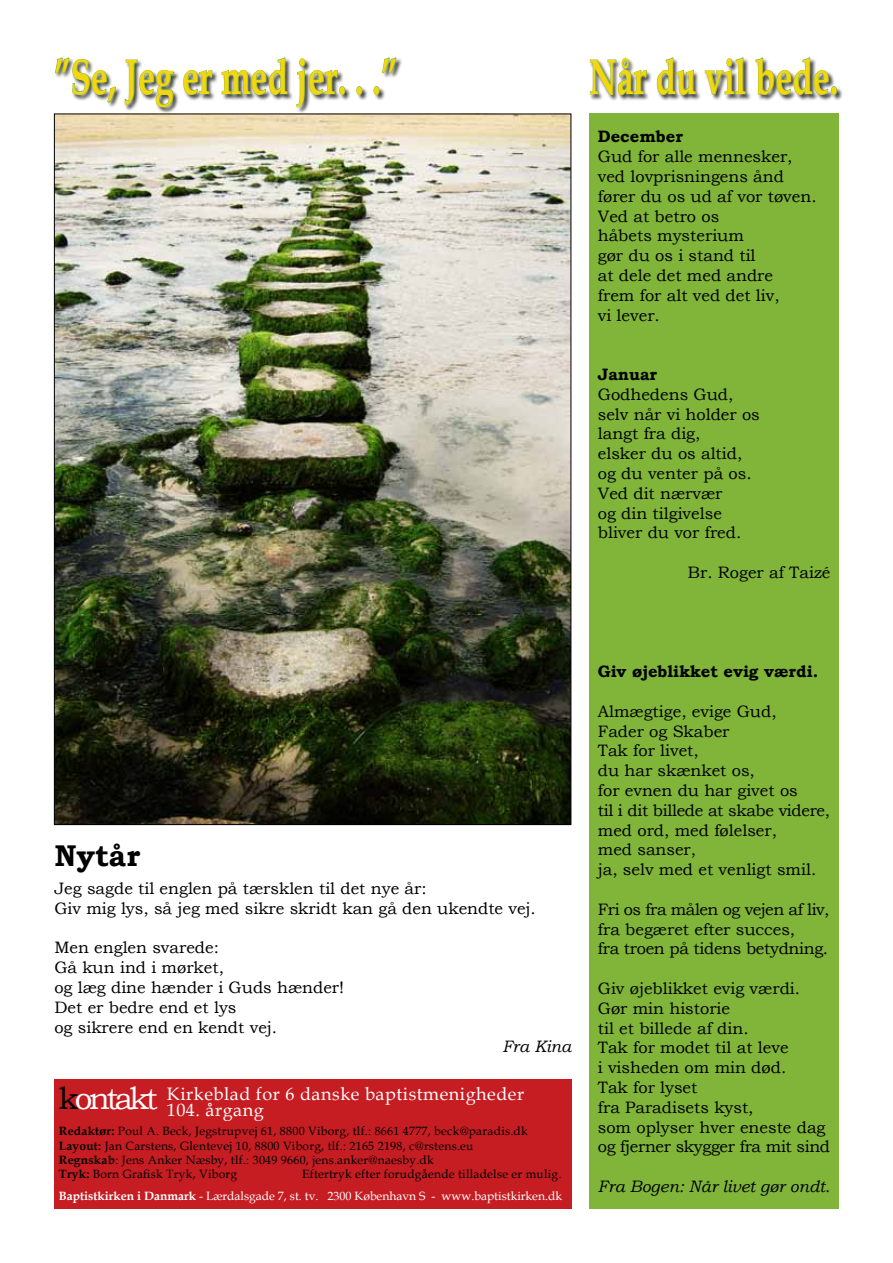
<style>
.page{position:relative;width:893px;height:1263px;background:#fff}
.page>*{position:absolute;margin:0;border:0;box-sizing:border-box;transform-origin:0 0}
.t1{font:700 49.5px "Book Antiqua";letter-spacing:.01em;color:#f2d710;scale:.67 1}
.t2{font:31.5px "Bookman Old Style";letter-spacing:-.11em;color:#fff}
.t3{font:700 30px "Bookman Old Style";color:#000}
.t4{font:18px/16.5px "Book Antiqua";letter-spacing:.03em;color:#fff}
.t5{font:16.5px/19.8px "Bookman Old Style";color:#000}
.t6{font:16.5px/19.8px "Bookman Old Style";letter-spacing:-.02em;color:#000}
.t7{font:700 16.5px "Bookman Old Style";color:#000}
.t8{font:italic 16.5px "Bookman Old Style";color:#000}
.t9{font:12px/14.4px "Book Antiqua";letter-spacing:.02em;color:#000}
.t10{font:12px/21.9px "Book Antiqua";color:#fff;text-align:right}
.s1{font-weight:700}
.s2{color:#000}
</style>
<div class="page">
<div style="left:54px;top:1079px;width:517px;height:130px;background:#c61d23"></div>
<div style="left:589px;top:57px;width:254px;height:44px;background:#000;opacity:.75"></div>
<svg style="left:590px;top:58px;width:57px;height:38px"></svg>
<svg style="left:657px;top:57px;width:39px;height:44px"></svg>
<svg style="left:705px;top:57px;width:41px;height:38px"></svg>
<svg style="left:755px;top:57px;width:82px;height:57px"></svg>
<div style="left:55px;top:57px;width:348px;height:57px;background:#000;opacity:.75"></div>
<svg style="left:55px;top:57px;width:61px;height:46px"></svg>
<svg style="left:124px;top:57px;width:51px;height:51px"></svg>
<svg style="left:183px;top:70px;width:30px;height:26px"></svg>
<svg style="left:221px;top:57px;width:67px;height:45px"></svg>
<svg style="left:296px;top:58px;width:50px;height:49px"></svg>
<svg style="left:356px;top:86px;width:7px;height:9px"></svg>
<svg style="left:373px;top:86px;width:7px;height:9px"></svg>
<svg style="left:381px;top:57px;width:16px;height:17px"></svg>
<div style="left:589px;top:114px;width:250px;height:1095px;background:#80b539"></div>
<img style="left:56px;top:116px;width:513px;height:707px">
<h1 class="t1" style="left:54px;top:43px;width:514px">”Se, Jeg er med jer. . .”</h1>
<h1 class="t1" style="left:589px;top:43px;width:373px">Når du vil bede.</h1>
<p class="t7" style="left:598px;top:125px;width:87px">December</p>
<p class="t5" style="left:598px;top:147px;width:220px">Gud for alle mennesker, ved lovprisningens ånd fører du os ud af vor tøven.<br>Ved at betro os<br>håbets mysterium<br>gør du os i stand til<br>at dele det med andre<br>frem for alt ved det liv,<br>vi lever.</p>
<p class="t7" style="left:598px;top:362px;width:61px">Januar</p>
<p class="t5" style="left:598px;top:384px;width:164px">Godhedens Gud, selv når vi holder os langt fra dig,<br>elsker du os altid, og du venter på os.<br>Ved dit nærvær<br>og din tilgivelse bliver du vor fred.</p>
<p class="t5" style="left:688px;top:563px;width:144px">Br. Roger af Taizé</p>
<h3 class="t3" style="left:54px;top:834px;width:87px">Nytår</h3>
<p class="t5" style="left:54px;top:878px;width:483px">Jeg sagde til englen på tærsklen til det nye år:<br>Giv mig lys, så jeg med sikre skridt kan gå den ukendte vej.</p>
<p class="t5" style="left:54px;top:938px;width:291px">Men englen svarede:<br>Gå kun ind i mørket,<br>og læg dine hænder i Guds hænder!<br>Det er bedre end et lys<br>og sikrere end en kendt vej.</p>
<p class="t8" style="left:502px;top:1035px;width:70px">Fra Kina</p>
<p class="t4" style="left:167px;top:1085px;width:359px">Kirkeblad for 6 danske baptistmenigheder<br>104. årgang</p>
<p class="t9" style="left:59px;top:1124px;width:471px"><span class="s1">Redaktør:</span> Poul A. Beck, Jegstrupvej 61, 8800 Viborg, tlf.: 8661 4777, beck@paradis.dk <span class="s1">Layout:</span> Jan Carstens, Glentevej 10, 8800 Viborg, tlf.: 2165 2198, c@rstens.eu <span class="s1">Regnskab</span>: Jens Anker Næsby, tlf.: 3049 9660, jens.anker@naesby.dk<br><span class="s1">Tryk:</span> Born Grafisk Tryk, Viborg</p>
<h2 class="t2" style="left:59px;top:1078px;width:100px"><span class="s2">k</span>ontakt</h2>
<p class="t10" style="left:59px;top:1163px;width:505px"><span class="s2">Eftertryk efter forudgående tilladelse er mulig.<br></span><span class="s1">Baptistkirken i Danmark</span> - Lærdalsgade 7, st. tv. 2300 København S - www.baptistkirken.dk</p>
<p class="t7" style="left:598px;top:659px;width:222px">Giv øjeblikket evig værdi.</p>
<p class="t5" style="left:598px;top:701px;width:234px">Almægtige, evige Gud,<br>Fader og Skaber<br>Tak for livet,<br>du har skænket os,<br>for evnen du har givet os<br>til i dit billede at skabe videre, med ord, med følelser,<br>med sanser,<br>ja, selv med et venligt smil.</p>
<p class="t6" style="left:598px;top:899px;width:233px">Fri os fra målen og vejen af liv, fra begæret efter succes,<br>fra troen på tidens betydning.</p>
<p class="t5" style="left:598px;top:978px;width:234px">Giv øjeblikket evig værdi.<br>Gør min historie<br>til et billede af din.<br>Tak for modet til at leve<br>i visheden om min død.<br>Tak for lyset<br>fra Paradisets kyst,<br>som oplyser hver eneste dag og fjerner skygger fra mit sind</p>
<p class="t8" style="left:598px;top:1175px;width:234px">Fra Bogen: Når livet gør ondt.</p>
</div>
